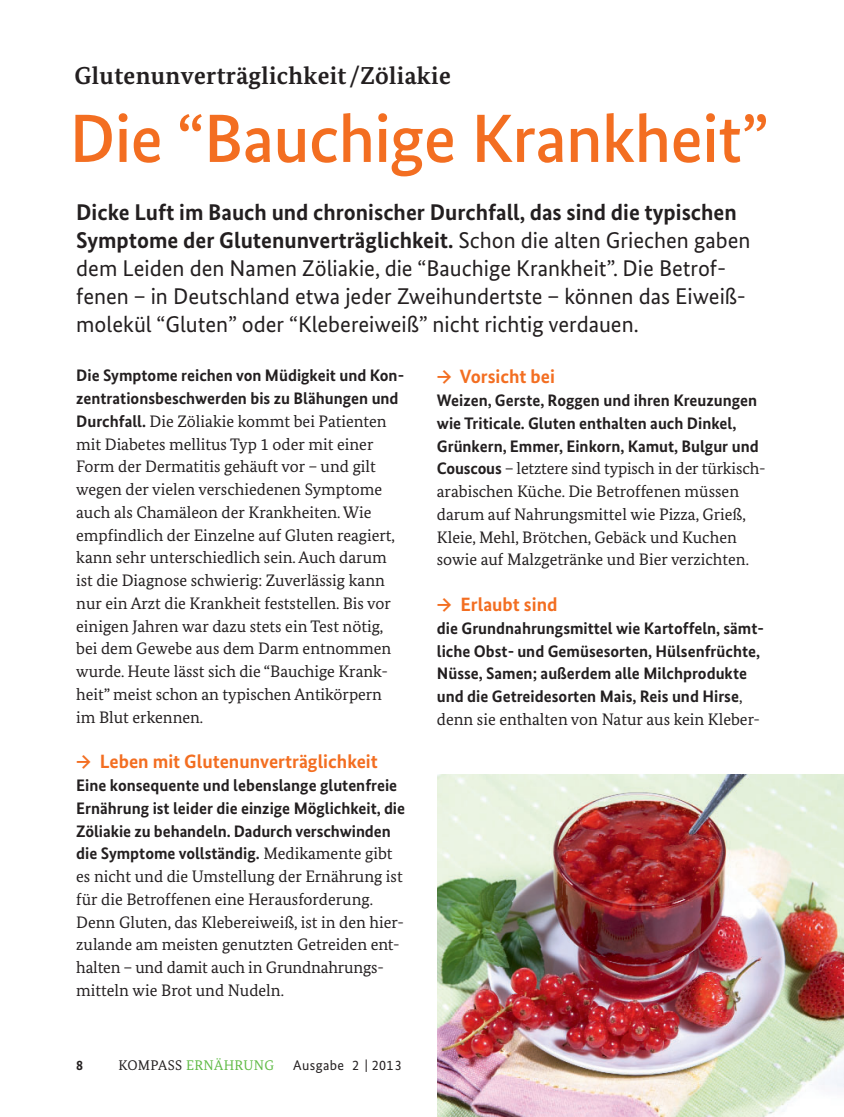
<style>
.page{position:relative;width:844px;height:1117px;background:#fff}
.page>*{position:absolute;margin:0;border:0;box-sizing:border-box;transform-origin:0 0}
.t1{font:500 68.25px "Bundes Sans";letter-spacing:-.01em;color:#f36e21}
.t2{font:700 24.5px "Bundes Serif";letter-spacing:.015em;color:#231f20}
.t3{font:22.75px/28px "Bundes Sans";color:#231f20}
.t4{font:700 19.25px "Bundes Sans";color:#f36e21}
.t5{font:16.62px/22.8px "Bundes Serif";color:#231f20}
.t6{font:700 16.62px/22.8px "Bundes Sans";color:#231f20}
.t7{font:14px "Bundes Serif";letter-spacing:.025em;color:#60bb46}
.t8{font:14px "Bundes Sans";letter-spacing:.025em;color:#231f20}
.t9{font:700 14px "Bundes Sans";color:#231f20}
.s1{font-weight:700}
.s2{font-family:"Bundes Sans";font-weight:700}
.s3{font-family:"Bundes Serif";font-weight:400}
.s4{color:#231f20}
</style>
<div class="page">
<img style="left:438px;top:774px;width:405px;height:342px">
<h1 class="t2" style="left:74px;top:61px;width:378px">Glutenunverträglichkeit /Zöliakie</h1>
<p class="t1" style="left:69px;top:113px;width:700px">Die “Bauchige Krankheit”</p>
<p class="t3" style="left:76px;top:200px;width:675px"><span class="s1">Dicke Luft im Bauch und chronischer Durchfall, das sind die typischen Symptome der Glutenunverträglichkeit.</span> Schon die alten Griechen gaben dem Leiden den Namen Zöliakie, die “Bauchige Krankheit”. Die Betrof&shy;fenen – in Deutschland etwa jeder Zweihundertste – können das Eiweiß&shy;molekül “Gluten” oder “Klebereiweiß” nicht richtig verdauen.</p>
<p class="t5" style="left:76px;top:365px;width:329px"><span class="s2">Die Symptome reichen von Müdigkeit und Kon&shy;zentrationsbeschwerden bis zu Blähungen und Durchfall.</span> Die Zöliakie kommt bei Patienten mit Diabetes mellitus Typ 1 oder mit einer Form der Dermatitis gehäuft vor – und gilt wegen der vielen verschiedenen Symptome auch als Chamäleon der Krankheiten. Wie empfindlich der Einzelne auf Gluten reagiert, kann sehr unterschiedlich sein. Auch darum ist die Diagnose schwierig: Zuverlässig kann nur ein Arzt die Krankheit feststellen. Bis vor einigen Jahren war dazu stets ein Test nötig, bei dem Gewebe aus dem Darm entnommen wurde. Heute lässt sich die “Bauchige Krank&shy;heit” meist schon an typischen Antikörpern im Blut erkennen.</p>
<p class="t4" style="left:76px;top:754px;width:303px">→ Leben mit Glutenunverträglichkeit</p>
<p class="t5" style="left:76px;top:775px;width:330px"><span class="s2">Eine konsequente und lebenslange glutenfreie Ernährung ist leider die einzige Möglichkeit, die Zöliakie zu behandeln. Dadurch verschwin den die Symptome vollständig.</span> Medikamente gibt es nicht und die Umstellung der Ernährung ist für die Betroffenen eine Herausforderung.<br>Denn Gluten, das Klebereiweiß, ist in den hier&shy;zulande am meisten genutzten Getreiden ent&shy;halten – und damit auch in Grundnahrungs&shy;mitteln wie Brot und Nudeln.</p>
<p class="t4" style="left:437px;top:369px;width:120px">→ Vorsicht bei</p>
<p class="t5" style="left:437px;top:390px;width:330px"><span class="s2">Weizen, Gerste, Roggen und ihren Kreuzungen wie Triticale. Gluten enthalten auch Dinkel, Grünkern, Emmer, Einkorn, Kamut, Bulgur und Couscous</span> – letztere sind typisch in der türkisch&shy;arabischen Küche. Die Betroffenen müssen darum auf Nahrungsmittel wie Pizza, Grieß, Kleie, Mehl, Brötchen, Gebäck und Kuchen sowie auf Malzgetränke und Bier verzichten.</p>
<p class="t4" style="left:437px;top:597px;width:122px">→ Erlaubt sind</p>
<p class="t6" style="left:437px;top:618px;width:328px">die Grundnahrungsmittel wie Kartoffeln, sämt&shy;liche Obst- und Gemüsesorten, Hülsenfrüchte, Nüsse, Samen; außerdem alle Milchprodukte und die Getreidesorten Mais, Reis und Hirse<span class="s3">, denn sie enthalten von Natur aus kein Kleber-</span></p>
<p class="t9" style="left:76px;top:1059px;width:8px">8</p>
<p class="t7" style="left:118px;top:1059px;width:157px"><span class="s4">KOMPASS</span> ERNÄHRUNG</p>
<p class="t8" style="left:293px;top:1059px;width:110px">Ausgabe 2 | 2013</p>
</div>
